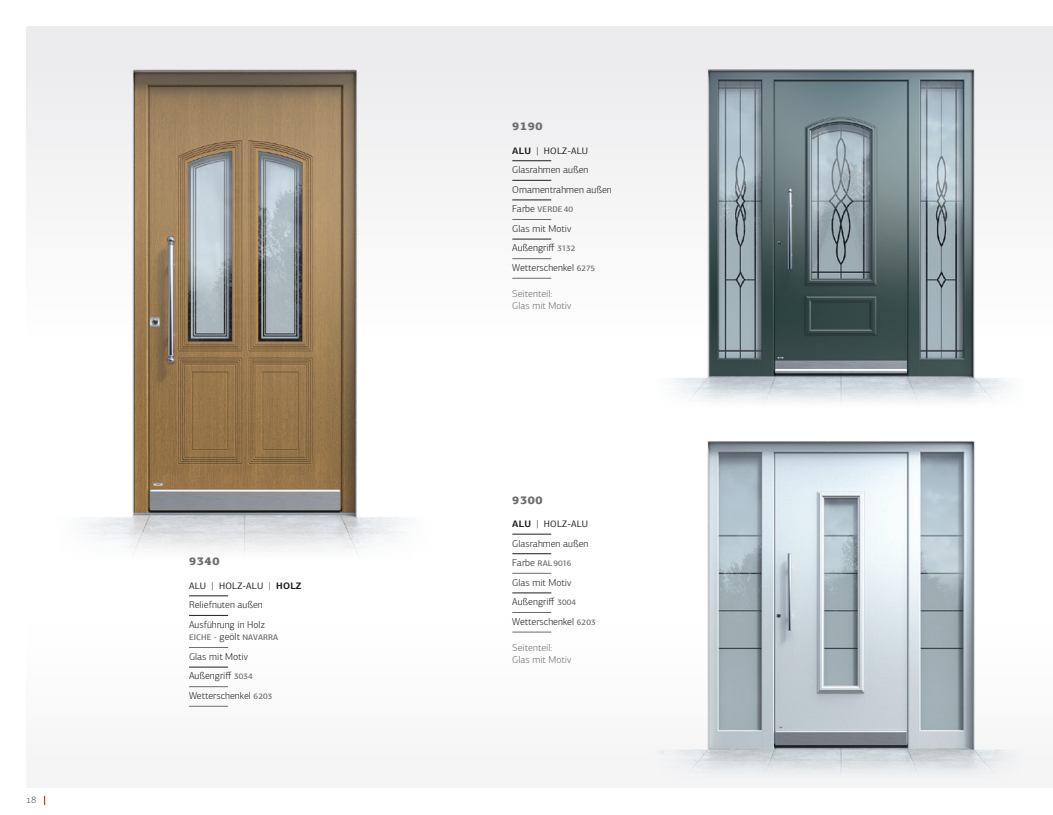
<style>
.page{position:relative;width:1053px;height:815px;background:#fff}
.page>*{position:absolute;margin:0;border:0;box-sizing:border-box;transform-origin:0 0}
.t1{font:900 11.25px "PF Agora Slab Pro";letter-spacing:.06em;color:#6c6d70}
.t2{font:300 10px/19.6px "PF Agora Sans Pro";color:#231f20}
.t3{font:300 10px/11.9px "PF Agora Sans Pro";color:#6c6d70}
.t4{font:300 10px "PF Agora Sans Pro";color:#57585a}
.t5{font:9.38px "PF Agora Sans Pro";letter-spacing:.02em;color:#231f20}
.t6{font:500 8.12px "PF Agora Sans Pro";letter-spacing:.01em;color:#6c6d70}
.s1{font-weight:300;font-size:10px}
.s2{font-size:10px}
.s3{font-weight:700}
.s4{font-weight:300;font-size:10px;color:#231f20}
.s5{font-weight:500;font-size:8.12px;color:#6c6d70}
</style>
<div class="page">
<hr style="left:1052px;top:620px;width:1px;height:168px;background:#f5f5f6">
<hr style="left:1052px;top:27px;width:1px;height:358px;background:#ececee">
<div style="left:27px;top:620px;width:1025px;height:168px;background:#f5f5f6"></div>
<div style="left:27px;top:27px;width:1025px;height:358px;background:#f3f3f4"></div>
<img style="left:661px;top:69px;width:347px;height:706px">
<img style="left:26px;top:26px;width:486px;height:528px">
<hr style="left:189px;top:596px;width:39px;height:1px;background:#231f20">
<hr style="left:189px;top:615px;width:39px;height:1px;background:#231f20">
<hr style="left:189px;top:647px;width:39px;height:1px;background:#6c6d70">
<hr style="left:189px;top:667px;width:39px;height:1px;background:#231f20">
<hr style="left:189px;top:686px;width:39px;height:1px;background:#6c6d70">
<hr style="left:189px;top:706px;width:39px;height:1px;background:#6c6d70">
<hr style="left:512px;top:161px;width:39px;height:1px;background:#231f20">
<hr style="left:512px;top:180px;width:39px;height:1px;background:#231f20">
<hr style="left:512px;top:200px;width:39px;height:1px;background:#231f20">
<hr style="left:512px;top:219px;width:39px;height:1px;background:#6c6d70">
<hr style="left:512px;top:239px;width:39px;height:1px;background:#231f20">
<hr style="left:512px;top:258px;width:39px;height:1px;background:#6c6d70">
<hr style="left:512px;top:278px;width:39px;height:1px;background:#6c6d70">
<hr style="left:512px;top:534px;width:39px;height:1px;background:#231f20">
<hr style="left:512px;top:553px;width:39px;height:1px;background:#231f20">
<hr style="left:512px;top:573px;width:39px;height:1px;background:#6c6d70">
<hr style="left:512px;top:593px;width:39px;height:1px;background:#231f20">
<hr style="left:512px;top:612px;width:39px;height:1px;background:#6c6d70">
<hr style="left:512px;top:632px;width:39px;height:1px;background:#6c6d70">
<p class="t4" style="left:27px;top:794px;width:11px">18</p>
<p class="t1" style="left:189px;top:554px;width:32px">9340</p>
<p class="t5" style="left:189px;top:580px;width:114px">ALU <span class="s1">|</span> HOLZ<span class="s2">-</span>ALU <span class="s1">|</span> <span class="s3">HOLZ</span></p>
<p class="t2" style="left:189px;top:595px;width:77px">Reliefnuten außen<br>Ausführung in Holz</p>
<p class="t6" style="left:189px;top:633px;width:91px">EICHE - <span class="s4">geölt</span> NAVARRA</p>
<p class="t2" style="left:189px;top:647px;width:85px">Glas mit Motiv<br>Außengriff <span class="s5">3034<br></span>Wetterschenkel <span class="s5">6203</span></p>
<p class="t1" style="left:512px;top:119px;width:32px">9190</p>
<p class="t5" style="left:512px;top:145px;width:77px"><span class="s3">ALU</span> <span class="s1">|</span> HOLZ<span class="s2">-</span>ALU</p>
<p class="t2" style="left:512px;top:160px;width:101px">Glasrahmen außen<br>Ornamentrahmen außen</p>
<p class="t6" style="left:512px;top:205px;width:62px"><span class="s4">Farbe</span> VERDE40</p>
<p class="t2" style="left:512px;top:219px;width:84px">Glas mit Motiv<br>Außengriff <span class="s5">3132<br></span>Wetterschenkel <span class="s5">6275</span></p>
<p class="t3" style="left:512px;top:288px;width:61px">Seitenteil:<br>Glas mit Motiv</p>
<p class="t1" style="left:512px;top:492px;width:32px">9300</p>
<p class="t5" style="left:512px;top:518px;width:77px"><span class="s3">ALU</span> <span class="s1">|</span> HOLZ<span class="s2">-</span>ALU</p>
<p class="t2" style="left:512px;top:533px;width:78px">Glasrahmen außen</p>
<p class="t6" style="left:512px;top:558px;width:61px"><span class="s4">Farbe</span> RAL 9016</p>
<p class="t2" style="left:512px;top:573px;width:85px">Glas mit Motiv<br>Außengriff <span class="s5">3004<br></span>Wetterschenkel <span class="s5">6203</span></p>
<p class="t3" style="left:512px;top:642px;width:61px">Seitenteil:<br>Glas mit Motiv</p>
</div>
